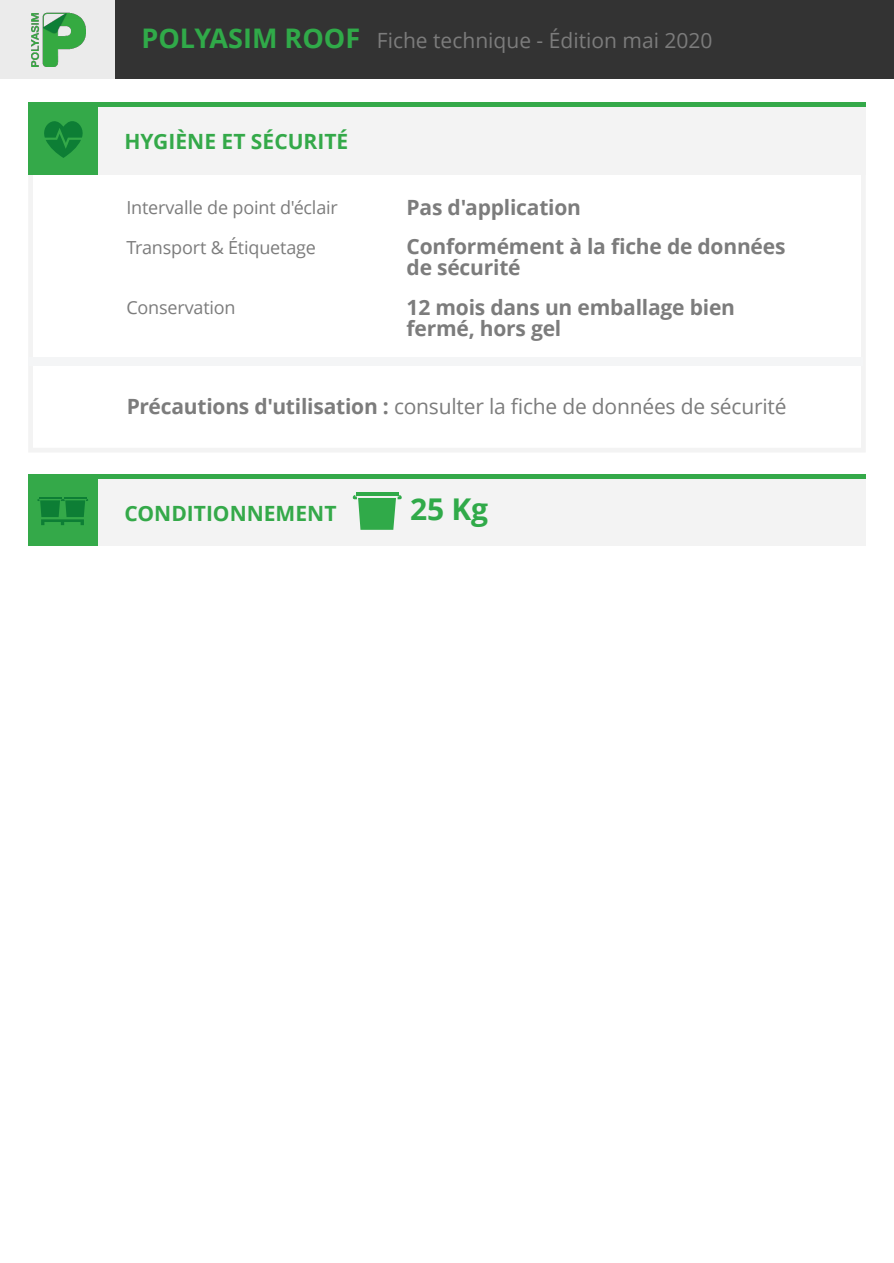
<style>
.page{position:relative;width:894px;height:1263px;background:#fff}
.page>*{position:absolute;margin:0;border:0;box-sizing:border-box;transform-origin:0 0}
.t1{font:700 30px "Open Sans";color:#30aa49}
.t2{font:21px "Open Sans";letter-spacing:-.01em;color:#7c7c7c}
.t3{font:700 21px/21px "Open Sans";letter-spacing:-.01em;color:#7c7c7c}
.t4{font:700 21px "Open Sans";color:#34a949}
.t5{font:18px/39.5px "Open Sans";letter-spacing:-.01em;color:#7c7c7c}
.s1{font-weight:700;font-size:27px;color:#30aa49}
.s2{font-style:inherit}
.s3{font-weight:700}
</style>
<div class="page">
<div style="left:28px;top:477px;width:837px;height:69px;background:#f3f3f3"></div>
<svg style="left:28px;top:107px;width:837px;height:345px"></svg>
<hr style="left:28px;top:103px;width:837px;height:4px;background:#34a949">
<hr style="left:28px;top:475px;width:837px;height:4px;background:#34a949">
<div style="left:28px;top:105px;width:69px;height:69px;background:#34a949"></div>
<div style="left:28px;top:477px;width:69px;height:69px;background:#34a949"></div>
<div style="left:0;top:0;width:893px;height:79px;background:#333"></div>
<div style="left:0;top:0;width:114px;height:79px;background:#ebebeb"></div>
<img style="left:31px;top:13px;width:54px;height:53px">
<div style="left:28px;top:357px;width:834px;height:8px;background:#f4f5f6"></div>
<hr style="left:356px;top:492px;width:42px;height:4px;background:#30aa49">
<svg style="left:352px;top:495px;width:49px;height:35px"></svg>
<hr style="left:39px;top:497px;width:22px;height:2px;background:#0d7e35">
<hr style="left:64px;top:497px;width:22px;height:2px;background:#0d7e35">
<svg style="left:37px;top:499px;width:51px;height:26px"></svg>
<svg style="left:44px;top:121px;width:39px;height:37px"></svg>
<p class="t2" style="left:141px;top:32px;width:572px"><span class="s1">POLYASIM ROOF</span> Fiche technique - Édition mai <span class="s2">2020</span></p>
<p class="t4" style="left:124px;top:133px;width:225px">HYGIÈNE ET SÉCURITÉ</p>
<p class="t5" style="left:126px;top:190px;width:213px">Intervalle de point d'éclair<br>Transport &amp; Étiquetage</p>
<p class="t5" style="left:126px;top:290px;width:111px">Conservation</p>
<p class="t3" style="left:406px;top:199px;width:176px">Pas d'application</p>
<p class="t3" style="left:406px;top:238px;width:380px">Conformément à la fiche de données de sécurité</p>
<p class="t3" style="left:406px;top:299px;width:330px">12 mois dans un emballage bien fermé, hors gel</p>
<p class="t2" style="left:127px;top:398px;width:661px"><span class="s3">Précautions d'utilisation :</span> consulter la fiche de données de sécurité</p>
<p class="t4" style="left:124px;top:505px;width:213px">CONDITIONNEMENT</p>
<h1 class="t1" style="left:410px;top:497px;width:79px">25 Kg</h1>
</div>
